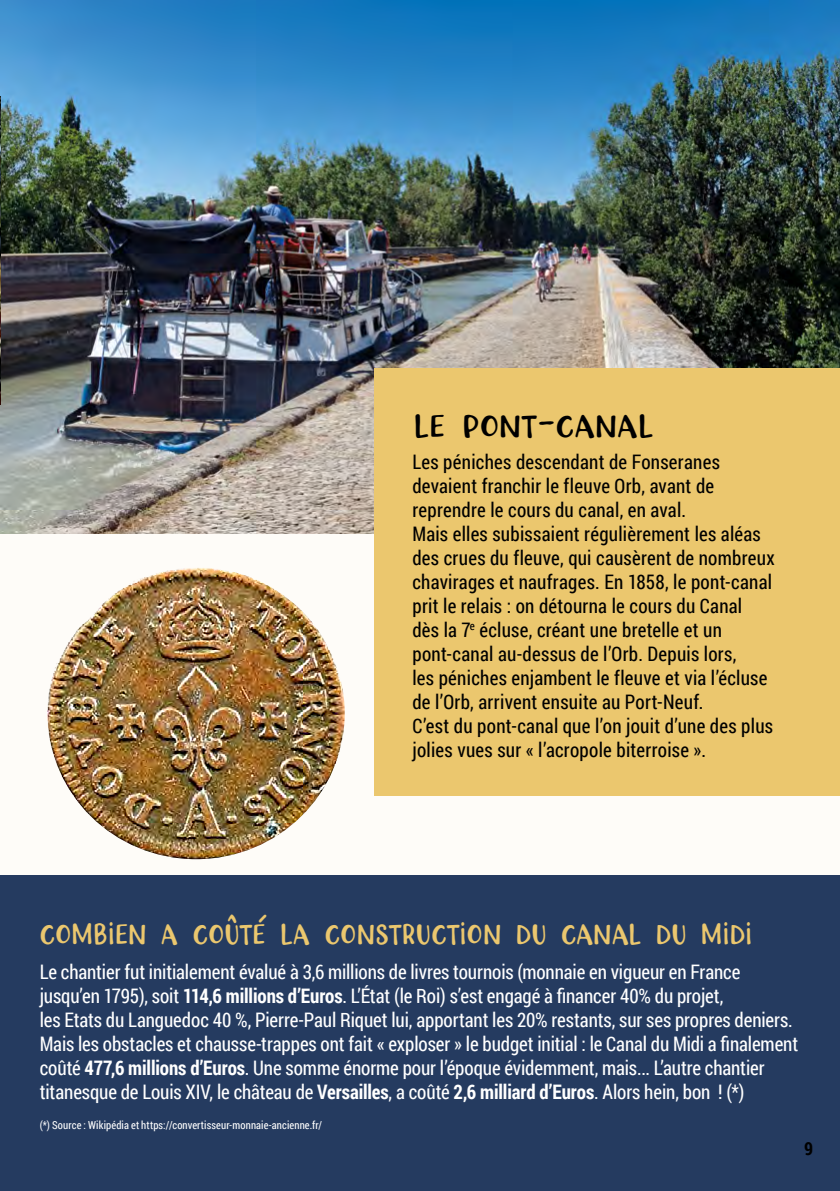
<style>
.page{position:relative;width:840px;height:1191px;background:#fff}
.page>*{position:absolute;margin:0;border:0;box-sizing:border-box;transform-origin:0 0}
.t1{font:30px "RWA Honeydew";letter-spacing:.02em;color:#000}
.t2{font:26.8px "RWA Honeydew";letter-spacing:.02em;color:#ebc76e;scale:.93 1}
.t3{font:20px/24px "Roboto Condensed";letter-spacing:-.005em;color:#fff;scale:.95 1}
.t4{font:20px/24px "Roboto Condensed";letter-spacing:.015em;color:#000;scale:.95 1}
.t5{font:700 18px "Roboto Condensed";color:#000}
.t6{font:11px "Roboto Condensed";letter-spacing:.015em;color:#fff;scale:.95 1}
.s1{font-weight:700}
</style>
<div class="page">
<div style="left:0;top:0;width:839px;height:1191px;background:#fefcf8"></div>
<img style="left:0;top:0;width:839px;height:533px">
<div style="left:0;top:875px;width:839px;height:316px;background:#253b60"></div>
<img style="left:0;top:96px;width:1px;height:308px">
<div style="left:374px;top:369px;width:465px;height:427px;background:#ebc76e"></div>
<img style="left:47px;top:568px;width:297px;height:291px">
<h1 class="t1" style="left:414px;top:409px;width:240px">LE PONT-CANAL</h1>
<p class="t4" style="left:412px;top:449px;width:383px">Les péniches descendant de Fonseranes devaient franchir le fleuve Orb, avant de reprendre le cours du canal, en aval.<br>Mais elles subissaient régulièrement les aléas des crues du fleuve, qui causèrent de nombreux chavirages et naufrages. En 1858, le pont-canal prit le relais : on détourna le cours du Canal<br>dès la 7<sup>e</sup> écluse, créant une bretelle et un pont-canal au-dessus de l’Orb. Depuis lors,<br>les péniches enjambent le fleuve et via l’écluse de l’Orb, arrivent ensuite au Port-Neuf.<br>C’est du pont-canal que l’on jouit d’une des plus jolies vues sur « l’acropole biterroise ».</p>
<h2 class="t2" style="left:40px;top:919px;width:766px">COMBIEN A COÛTÉ LA CONSTRUCTION DU CANAL DU MIDI</h2>
<p class="t3" style="left:40px;top:959px;width:799px">Le chantier fut initialement évalué à 3,6 millions de livres tournois (monnaie en vigueur en France jusqu’en 1795), soit <span class="s1">114,6 millions d’Euros</span>. L’État (le Roi) s’est engagé à financer 40% du projet,<br>les Etats du Languedoc 40 %, Pierre-Paul Riquet lui, apportant les 20% restants, sur ses propres deniers.<br>Mais les obstacles et chausse-trappes ont fait « exploser » le budget initial : le Canal du Midi a finalement coûté <span class="s1">477,6 millions d’Euros</span>. Une somme énorme pour l’époque évidemment, mais... L’autre chantier titanesque de Louis XIV, le château de <span class="s1">Versailles</span>, a coûté <span class="s1">2,6 milliard d’Euros</span>. Alors hein, bon ! (*)</p>
<p class="t6" style="left:40px;top:1117px;width:299px">(*) Source : Wikipédia et https://convertisseur-monnaie-ancienne.fr/</p>
<p class="t5" style="left:803px;top:1135px;width:10px">9</p>
</div>
